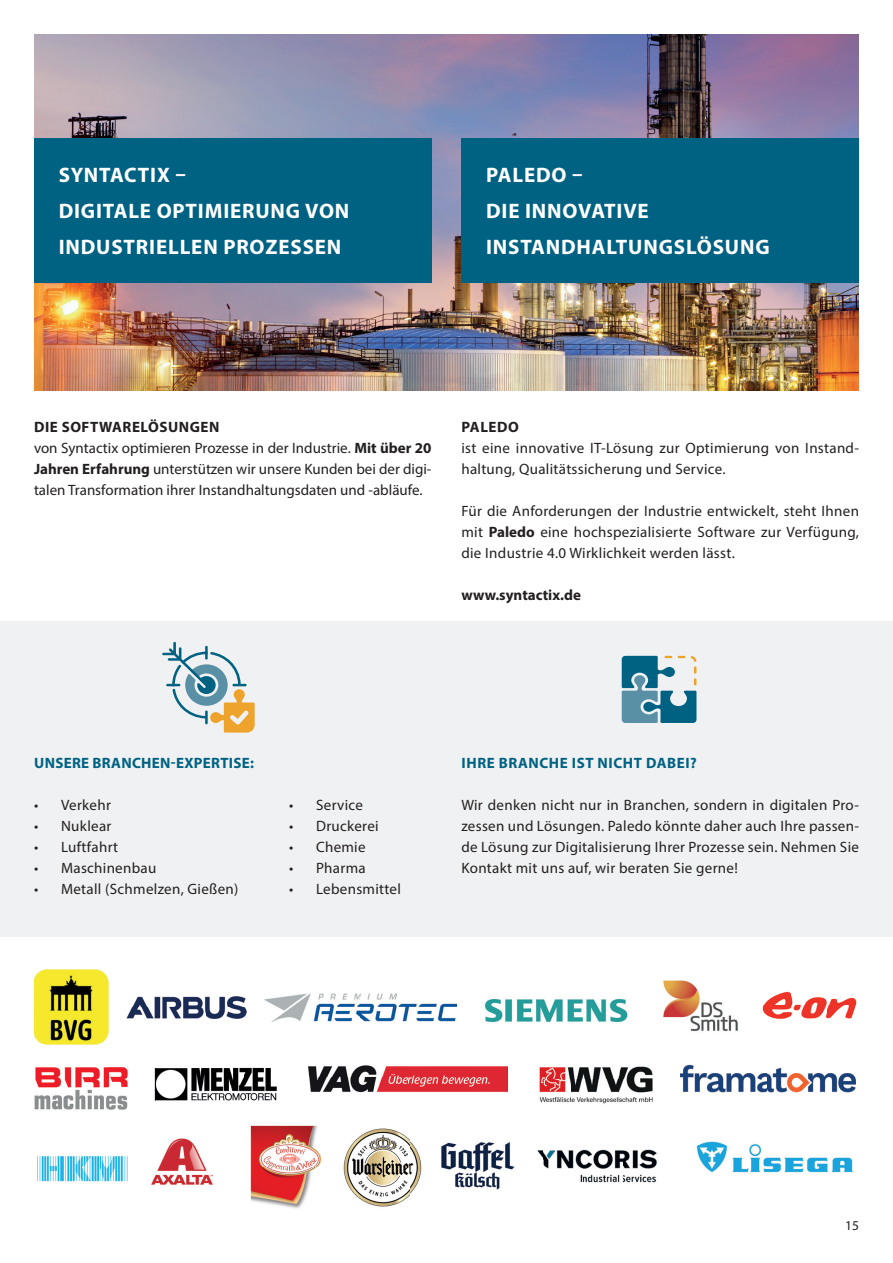
<style>
.page{position:relative;width:893px;height:1263px;background:#fff}
.page>*{position:absolute;margin:0;border:0;box-sizing:border-box;transform-origin:0 0}
.t1{font:700 21px/36px "Myriad Pro";letter-spacing:.04em;color:#fff}
.t2{font:15px/21px "Myriad Pro";letter-spacing:.02em;color:#231f20;text-align:justify}
.t3{font:15px/21px "Myriad Pro";color:#231f20}
.t4{font:700 15px "Myriad Pro";letter-spacing:.025em;color:#006283}
.t5{font:700 15px "Myriad Pro";color:#231f20}
.t6{font:13.5px "Myriad Pro";color:#231f20}
.s1{font-weight:700}
</style>
<div class="page">
<img style="left:34px;top:34px;width:825px;height:356px">
<div style="left:34px;top:138px;width:398px;height:145px;background:#006283"></div>
<div style="left:461px;top:138px;width:398px;height:145px;background:#006283"></div>
<div style="left:0;top:621px;width:893px;height:315px;background:#f0f1f2"></div>
<svg style="left:162px;top:642px;width:93px;height:90px"></svg>
<svg style="left:622px;top:656px;width:75px;height:67px"></svg>
<img style="left:127px;top:996px;width:119px;height:23px">
<img style="left:34px;top:1067px;width:94px;height:43px">
<img style="left:663px;top:980px;width:75px;height:52px">
<img style="left:441px;top:1142px;width:74px;height:48px">
<img style="left:154px;top:1067px;width:123px;height:34px">
<img style="left:309px;top:1065px;width:199px;height:28px">
<img style="left:539px;top:1066px;width:114px;height:38px">
<img style="left:343px;top:1128px;width:79px;height:79px">
<img style="left:537px;top:1149px;width:120px;height:34px">
<img style="left:34px;top:970px;width:74px;height:74px">
<img style="left:151px;top:1138px;width:62px;height:47px">
<img style="left:250px;top:1125px;width:72px;height:84px">
<img style="left:762px;top:991px;width:95px;height:28px">
<img style="left:696px;top:1141px;width:157px;height:32px">
<img style="left:264px;top:994px;width:193px;height:27px">
<img style="left:37px;top:1156px;width:91px;height:26px">
<img style="left:680px;top:1065px;width:176px;height:27px">
<img style="left:484px;top:999px;width:144px;height:24px">
<h1 class="t1" style="left:59px;top:157px;width:292px">SYNTACTIX –<br>DIGITALE OPTIMIERUNG VON<br>INDUSTRIELLEN PROZESSEN</h1>
<h1 class="t1" style="left:486px;top:157px;width:285px">PALEDO –<br>DIE INNOVATIVE<br>INSTANDHALTUNGSLÖSUNG</h1>
<p class="t3" style="left:34px;top:416px;width:399px"><span class="s1">DIE SOFTWARELÖSUNGEN<br></span>von Syntactix optimieren Prozesse in der Industrie. <span class="s1">Mit über 20<br>Jahren Erfahrung</span> unterstützen wir unsere Kunden bei der digi&shy;talen Transformation ihrer Instandhaltungsdaten und -abläufe.</p>
<p class="t5" style="left:461px;top:417px;width:59px">PALEDO</p>
<p class="t2" style="left:461px;top:437px;width:399px">ist eine innovative IT-Lösung zur Optimierung von Instand&shy;haltung, Qualitätssicherung und Service.</p>
<p class="t2" style="left:461px;top:500px;width:399px">Für die Anforderungen der Industrie entwickelt, steht Ihnen mit <span class="s1">Paledo</span> eine hochspezialisierte Software zur Verfügung, die Industrie 4.0 Wirklichkeit werden lässt.</p>
<p class="t5" style="left:461px;top:585px;width:121px">www.syntactix.de</p>
<p class="t4" style="left:34px;top:753px;width:221px">UNSERE BRANCHEN-EXPERTISE:</p>
<p class="t2" style="left:34px;top:794px;width:78px">• Verkehr</p>
<p class="t2" style="left:34px;top:815px;width:79px">• Nuklear</p>
<p class="t2" style="left:34px;top:836px;width:86px">• Luftfahrt</p>
<p class="t2" style="left:34px;top:857px;width:124px">• Maschinenbau</p>
<p class="t2" style="left:34px;top:878px;width:206px">• Metall (Schmelzen, Gießen)</p>
<p class="t2" style="left:289px;top:794px;width:75px">• Service</p>
<p class="t2" style="left:289px;top:815px;width:91px">• Druckerei</p>
<p class="t2" style="left:289px;top:836px;width:78px">• Chemie</p>
<p class="t2" style="left:289px;top:857px;width:78px">• Pharma</p>
<p class="t2" style="left:289px;top:878px;width:113px">• Lebensmittel</p>
<p class="t4" style="left:461px;top:753px;width:237px">IHRE BRANCHE IST NICHT DABEI?</p>
<p class="t2" style="left:461px;top:794px;width:399px">Wir denken nicht nur in Branchen, sondern in digitalen Pro&shy;zessen und Lösungen. Paledo könnte daher auch Ihre passen&shy;de Lösung zur Digitalisierung Ihrer Prozesse sein. Nehmen Sie Kontakt mit uns auf, wir beraten Sie gerne!</p>
<p class="t6" style="left:845px;top:1217px;width:15px">15</p>
</div>
